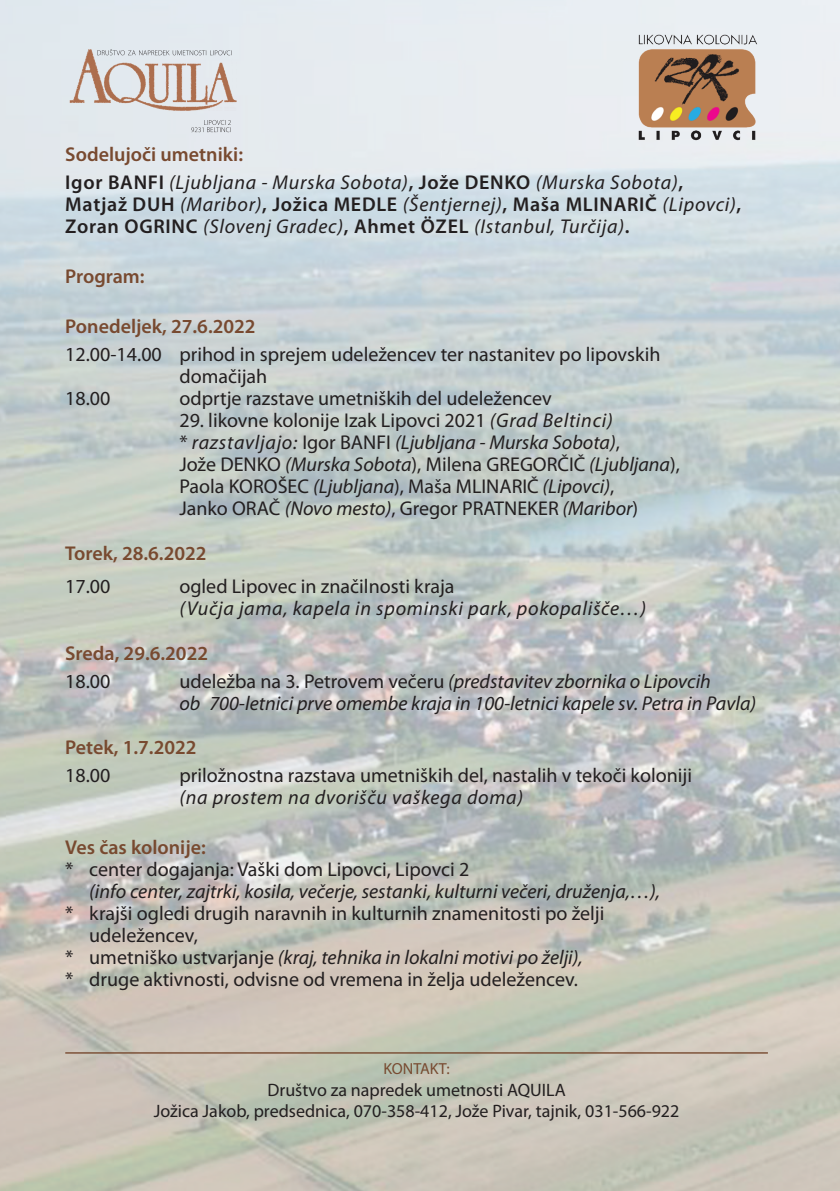
<style>
.page{position:relative;width:840px;height:1191px;background:#fff}
.page>*{position:absolute;margin:0;border:0;box-sizing:border-box;transform-origin:0 0}
.t1{font:20px/22px "Myriad Pro";color:#231f20}
.t2{font:italic 20px/27.6px "Myriad Pro";letter-spacing:.035em;color:#231f20}
.t3{font:italic 20px/22px "Myriad Pro";color:#231f20}
.t4{font:600 20px "Myriad Pro";color:#784a30}
.t5{font:18px/21.6px "Myriad Pro";color:#231f20;text-align:center}
.t6{font:16px "Myriad Pro";color:#784a30}
.s1{font-weight:600;font-style:normal;color:#784a30}
.s2{font-weight:600;font-style:normal}
.s3{font-style:italic}
.s4{font-style:normal}
</style>
<div class="page">
<img style="left:0;top:0;width:839px;height:1191px">
<img style="left:65px;top:42px;width:174px;height:75px">
<svg style="left:191px;top:120px;width:40px;height:12px"></svg>
<svg style="left:97px;top:49px;width:134px;height:6px"></svg>
<hr style="left:65px;top:1052px;width:702px;height:1px;background:#784a30">
<img style="left:633px;top:31px;width:132px;height:113px">
<p class="t2" style="left:65px;top:140px;width:619px"><span class="s1">Sodelujoči umetniki:<br></span><span class="s2">Igor BANFI</span> (Ljubljana - Murska Sobota)<span class="s2">, Jože DENKO</span> (Murska Sobota)<span class="s2">,</span></p>
<p class="t2" style="left:65px;top:193px;width:677px;line-height:22px"><span class="s2">Matjaž DUH</span> (Maribor)<span class="s2">, Jožica MEDLE</span> (Šentjernej)<span class="s2">, Maša MLINARIČ</span> (Lipovci)<span class="s2">,<br>Zoran OGRINC</span> (Slovenj Gradec)<span class="s2">, Ahmet ÖZEL</span> (Istanbul, Turčija)<span class="s2">.</span></p>
<p class="t4" style="left:65px;top:263px;width:81px">Program:</p>
<p class="t4" style="left:65px;top:314px;width:192px">Ponedeljek, 27.6.2022</p>
<p class="t1" style="left:65px;top:343px;width:596px">12.00-14.00 prihod in sprejem udeležencev ter nastanitev po lipovskih</p>
<p class="t1" style="left:179px;top:365px;width:89px">domačijah</p>
<p class="t1" style="left:65px;top:387px;width:47px">18.00</p>
<p class="t1" style="left:179px;top:387px;width:373px">odprtje razstave umetniških del udeležencev</p>
<p class="t1" style="left:179px;top:409px;width:501px">29. likovne kolonije Izak Lipovci 2021 <span class="s3">(Grad Beltinci)<br></span>* <span class="s3">razstavljajo:</span> Igor BANFI <span class="s3">(Ljubljana - Murska Sobota)</span>,<br>Jože DENKO <span class="s3">(Murska Sobota</span>), Milena GREGORČIČ <span class="s3">(Ljubljana</span>), Paola KOROŠEC <span class="s3">(Ljubljana</span>), Maša MLINARIČ <span class="s3">(Lipovci)</span>,<br>Janko ORAČ <span class="s3">(Novo mesto)</span>, Gregor PRATNEKER <span class="s3">(Maribor</span>)</p>
<p class="t4" style="left:65px;top:540px;width:143px">Torek, 28.6.2022</p>
<p class="t1" style="left:65px;top:575px;width:47px">17.00</p>
<p class="t1" style="left:179px;top:575px;width:276px">ogled Lipovec in značilnosti kraja</p>
<p class="t2" style="left:179px;top:594px;width:468px">(Vučja jama, kapela in spominski park, pokopališče…)</p>
<p class="t4" style="left:65px;top:640px;width:144px">Sreda, 29.6.2022</p>
<p class="t1" style="left:65px;top:669px;width:47px">18.00</p>
<p class="t3" style="left:179px;top:669px;width:578px"><span class="s4">udeležba na 3. Petrovem večeru</span> (predstavitev zbornika o Lipovcih<br>ob 700-letnici prve omembe kraja in 100-letnici kapele sv. Petra in Pavla)</p>
<p class="t4" style="left:65px;top:735px;width:133px">Petek, 1.7.2022</p>
<p class="t1" style="left:65px;top:764px;width:47px">18.00</p>
<p class="t1" style="left:179px;top:764px;width:514px">priložnostna razstava umetniških del, nastalih v tekoči koloniji</p>
<p class="t2" style="left:179px;top:783px;width:345px">(na prostem na dvorišču vaškega doma)</p>
<p class="t4" style="left:65px;top:835px;width:142px">Ves čas kolonije:</p>
<p class="t1" style="left:65px;top:858px;width:405px">* center dogajanja: Vaški dom Lipovci, Lipovci 2</p>
<p class="t3" style="left:89px;top:880px;width:572px">(info center, zajtrki, kosila, večerje, sestanki, kulturni večeri, druženja,…),</p>
<p class="t1" style="left:65px;top:902px;width:540px">* krajši ogledi drugih naravnih in kulturnih znamenitosti po želji</p>
<p class="t1" style="left:89px;top:924px;width:110px">udeležencev,</p>
<p class="t3" style="left:65px;top:946px;width:518px"><span class="s4">* umetniško ustvarjanje</span> (kraj, tehnika in lokalni motivi po želji),</p>
<p class="t1" style="left:65px;top:968px;width:514px">* druge aktivnosti, odvisne od vremena in želja udeležencev.</p>
<p class="t6" style="left:383px;top:1059px;width:68px">KONTAKT:</p>
<p class="t5" style="left:154px;top:1078px;width:527px">Društvo za napredek umetnosti AQUILA<br>Jožica Jakob, predsednica, 070-358-412, Jože Pivar, tajnik, 031-566-922</p>
</div>
